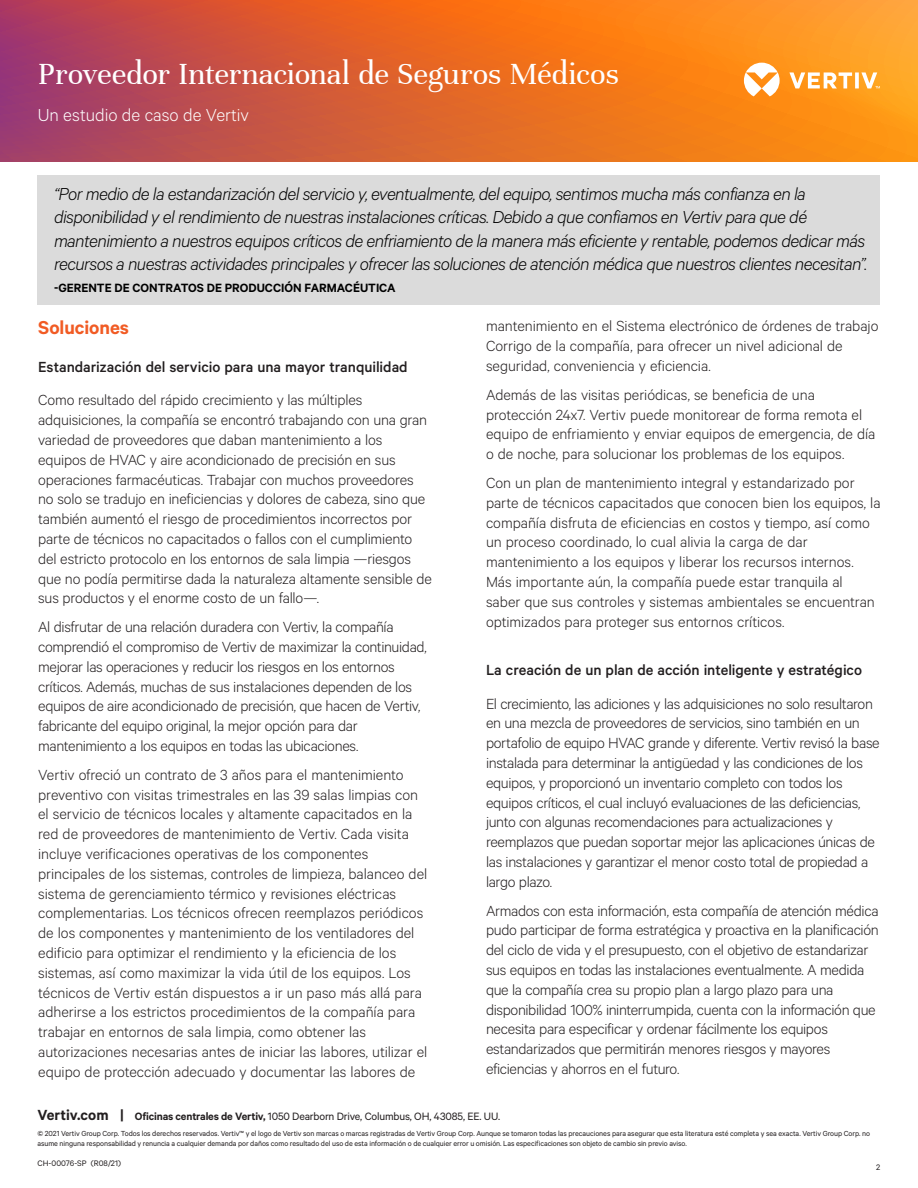
<style>
.page{position:relative;width:918px;height:1188px;background:#fff}
.page>*{position:absolute;margin:0;border:0;box-sizing:border-box;transform-origin:0 0}
.Vertiv_Header_Title{font:33px "Unna";letter-spacing:-.01em;color:#fff}
.Vertiv_Orange_Main_H{font:600 21px "Calibre";color:#f15b24}
.t1{font:italic 300 19.5px/23.4px "Calibre";letter-spacing:-.03em;color:#000}
.Vertiv_Header_Subtit{font:300 19.5px "Calibre";color:#fff}
.Vertiv_Body_Text{font:300 16.5px/19.8px "Calibre";letter-spacing:-.01em;color:#231f20}
.Vertiv_Heading{font:500 16.5px "Calibre";letter-spacing:-.005em;color:#231f20}
.t2{font:600 13.5px "Calibre";color:#000}
.Footer_Address{font:12px "Calibre";letter-spacing:-.015em;color:#231f20}
.Document_ID{font:9px "Calibre";color:#231f20}
.Page_Number_Right{font:9px "Calibre";color:#231f20}
.Footer_Disclaimer{font:8.25px/9.8px "Calibre";letter-spacing:-.005em;color:#231f20}
.s1{font-weight:600;font-size:16.5px}
.s2{font-weight:600}
</style>
<div class="page">
<svg style="left:0;top:0;width:918px;height:162px;background:#dd6930"></svg>
<svg style="left:744px;top:63px;width:136px;height:33px"></svg>
<div style="left:37px;top:175px;width:843px;height:130px;background:#dbdbdb"></div>
<p class="Vertiv_Header_Title" style="left:38px;top:55px;width:583px">Proveedor Internacional de Seguros Médicos</p>
<p class="Vertiv_Header_Subtit" style="left:38px;top:104px;width:213px">Un estudio de caso de Vertiv</p>
<p class="t1" style="left:54px;top:181px;width:815px">“Por medio de la estandarización del servicio y, eventualmente, del equipo, sentimos mucha más confianza en la disponibilidad y el rendimiento de nuestras instalaciones críticas. Debido a que confiamos en Vertiv para que dé mantenimiento a nuestros equipos críticos de enfriamiento de la manera más eficiente y rentable, podemos dedicar más recursos a nuestras actividades principales y ofrecer las soluciones de atención médica que nuestros clientes necesitan”.</p>
<p class="t2" style="left:54px;top:280px;width:343px">-GERENTE DE CONTRATOS DE PRODUCCIÓN FARMACÉUTICA</p>
<p class="Vertiv_Orange_Main_H" style="left:38px;top:315px;width:92px">Soluciones</p>
<p class="Vertiv_Heading" style="left:38px;top:357px;width:371px">Estandarización del servicio para una mayor tranquilidad</p>
<p class="Vertiv_Body_Text" style="left:38px;top:390px;width:395px">Como resultado del rápido crecimiento y las múltiples adquisiciones, la compañía se encontró trabajando con una gran variedad de proveedores que daban mantenimiento a los equipos de HVAC y aire acondicionado de precisión en sus operaciones farmacéuticas. Trabajar con muchos proveedores no solo se tradujo en ineficiencias y dolores de cabeza, sino que también aumentó el riesgo de procedimientos incorrectos por parte de técnicos no capacitados o fallos con el cumplimiento del estricto protocolo en los entornos de sala limpia —riesgos que no podía permitirse dada la naturaleza altamente sensible de sus productos y el enorme costo de un fallo—.</p>
<p class="Vertiv_Body_Text" style="left:38px;top:617px;width:390px">Al disfrutar de una relación duradera con Vertiv, la compañía comprendió el compromiso de Vertiv de maximizar la continuidad, mejorar las operaciones y reducir los riesgos en los entornos críticos. Además, muchas de sus instalaciones dependen de los equipos de aire acondicionado de precisión, que hacen de Vertiv, fabricante del equipo original, la mejor opción para dar mantenimiento a los equipos en todas las ubicaciones.</p>
<p class="Vertiv_Body_Text" style="left:38px;top:764px;width:391px">Vertiv ofreció un contrato de 3 años para el mantenimiento preventivo con visitas trimestrales en las 39 salas limpias con el servicio de técnicos locales y altamente capacitados en la red de proveedores de mantenimiento de Vertiv. Cada visita incluye verificaciones operativas de los componentes principales de los sistemas, controles de limpieza, balanceo del sistema de gerenciamiento térmico y revisiones eléctricas complementarias. Los técnicos ofrecen reemplazos periódicos de los componentes y mantenimiento de los ventiladores del edificio para optimizar el rendimiento y la eficiencia de los sistemas, así como maximizar la vida útil de los equipos. Los técnicos de Vertiv están dispuestos a ir un paso más allá para adherirse a los estrictos procedimientos de la compañía para trabajar en entornos de sala limpia, como obtener las autorizaciones necesarias antes de iniciar las labores, utilizar el equipo de protección adecuado y documentar las labores de</p>
<p class="Vertiv_Body_Text" style="left:486px;top:316px;width:394px">mantenimiento en el Sistema electrónico de órdenes de trabajo<br>Corrigo de la compañía, para ofrecer un nivel adicional de seguridad, conveniencia y eficiencia.</p>
<p class="Vertiv_Body_Text" style="left:486px;top:384px;width:391px">Además de las visitas periódicas, se beneficia de una protección 24x7. Vertiv puede monitorear de forma remota el equipo de enfriamiento y enviar equipos de emergencia, de día o de noche, para solucionar los problemas de los equipos.</p>
<p class="Vertiv_Body_Text" style="left:486px;top:472px;width:396px">Con un plan de mantenimiento integral y estandarizado por parte de técnicos capacitados que conocen bien los equipos, la compañía disfruta de eficiencias en costos y tiempo, así como un proceso coordinado, lo cual alivia la carga de dar mantenimiento a los equipos y liberar los recursos internos.<br>Más importante aún, la compañía puede estar tranquila al saber que sus controles y sistemas ambientales se encuentran optimizados para proteger sus entornos críticos.</p>
<p class="Vertiv_Heading" style="left:486px;top:661px;width:378px">La creación de un plan de acción inteligente y estratégico</p>
<p class="Vertiv_Body_Text" style="left:486px;top:693px;width:395px">El crecimiento, las adiciones y las adquisiciones no solo resultaron en una mezcla de proveedores de servicios, sino también en un portafolio de equipo HVAC grande y diferente. Vertiv revisó la base instalada para determinar la antigüedad y las condiciones de los equipos, y proporcionó un inventario completo con todos los equipos críticos, el cual incluyó evaluaciones de las deficiencias, junto con algunas recomendaciones para actualizaciones y reemplazos que puedan soportar mejor las aplicaciones únicas de las instalaciones y garantizar el menor costo total de propiedad a largo plazo.</p>
<p class="Vertiv_Body_Text" style="left:486px;top:900px;width:394px">Armados con esta información, esta compañía de atención médica pudo participar de forma estratégica y proactiva en la planificación del ciclo de vida y el presupuesto, con el objetivo de estandarizar sus equipos en todas las instalaciones eventualmente. A medida que la compañía crea su propio plan a largo plazo para una disponibilidad 100% ininterrumpida, cuenta con la información que necesita para especificar y ordenar fácilmente los equipos estandarizados que permitirán menores riesgos y mayores eficiencias y ahorros en el futuro.</p>
<p class="Footer_Address" style="left:37px;top:1109px;width:464px"><span class="s1">Vertiv.com |</span> <span class="s2">Oficinas centrales de Vertiv,</span> 1050 Dearborn Drive, Columbus, OH, 43085, EE. UU.</p>
<p class="Footer_Disclaimer" style="left:37px;top:1128px;width:834px">© 2021 Vertiv Group Corp. Todos los derechos reservados. Vertiv™ y el logo de Vertiv son marcas o marcas registradas de Vertiv Group Corp. Aunque se tomaron todas las precauciones para asegurar que esta literatura esté completa y sea exacta. Vertiv Group Corp. no asume ninguna responsabilidad y renuncia a cualquier demanda por daños como resultado del uso de esta información o de cualquier error u omisión. Las especificaciones son objeto de cambio sin previo aviso.</p>
<p class="Document_ID" style="left:37px;top:1158px;width:85px">CH-00076-SP (R08/21)</p>
<p class="Page_Number_Right" style="left:876px;top:1162px;width:6px">2</p>
</div>
